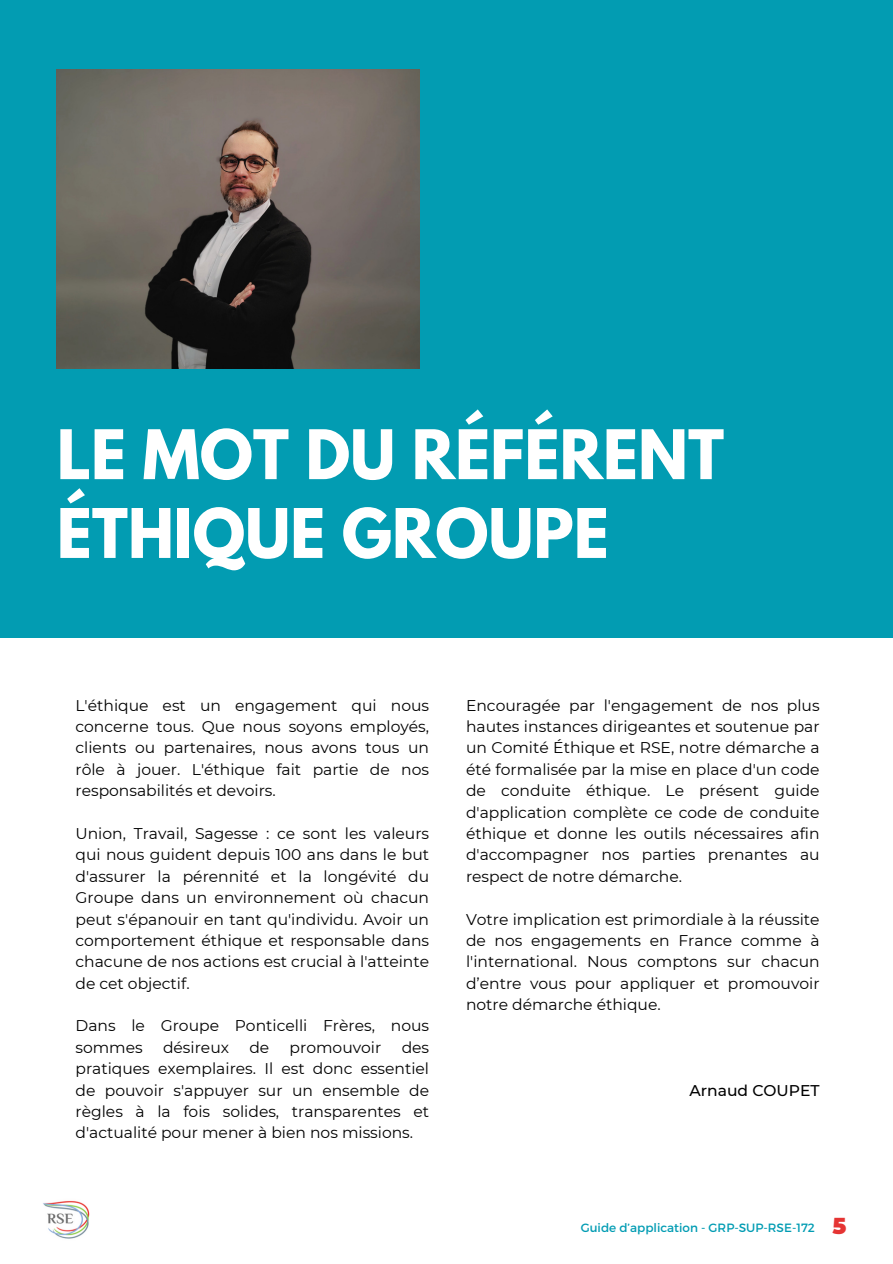
<style>
.page{position:relative;width:893px;height:1264px;background:#fff}
.page>*{position:absolute;margin:0;border:0;box-sizing:border-box;transform-origin:0 0}
.t1{font:700 60.45px/78.8px "League Spartan";color:#fff}
.t2{font:900 22.5px "Montserrat";color:#e53433}
.t3{font:15.6px/21.3px "Montserrat";color:#000;text-align:justify}
.t4{font:500 15.6px "Montserrat";color:#000}
.t5{font:12px "Montserrat";color:#029cb3}
</style>
<div class="page">
<div style="left:0;top:0;width:892px;height:638px;background:#029cb2"></div>
<img style="left:57px;top:70px;width:362px;height:298px">
<img style="left:43px;top:1200px;width:47px;height:39px">
<h1 class="t1" style="left:57px;top:423px;width:668px">LE MOT DU RÉFÉRENT<br>ÉTHIQUE GROUPE</h1>
<h3 class="t3" style="left:75px;top:694px;width:355px">L'éthique est un engagement qui nous concerne tous. Que nous soyons employés, clients ou partenaires, nous avons tous un rôle à jouer. L'éthique fait partie de nos responsabilités et devoirs.</h3>
<h3 class="t3" style="left:75px;top:822px;width:355px">Union, Travail, Sagesse : ce sont les valeurs qui nous guident depuis 100 ans dans le but d'assurer la pérennité et la longévité du Groupe dans un environnement où chacun peut s'épanouir en tant qu'individu. Avoir un comportement éthique et responsable dans chacune de nos actions est crucial à l'atteinte de cet objectif.</h3>
<h3 class="t3" style="left:75px;top:1015px;width:355px">Dans le Groupe Ponticelli Frères, nous sommes</h3>
<h3 class="t3" style="left:75px;top:1036px;width:355px;text-indent:326px">des pratiques exemplaires. Il est donc essentiel de pouvoir s'appuyer sur un ensemble de règles à la fois solides, transparentes et d'actualité pour mener à bien nos missions.</h3>
<h3 class="t3" style="left:163px;top:1036px;width:68px">désireux</h3>
<h3 class="t3" style="left:249px;top:1036px;width:21px">de</h3>
<h3 class="t3" style="left:289px;top:1036px;width:93px">promouvoir</h3>
<h3 class="t3" style="left:466px;top:694px;width:355px">Encouragée par l'engagement de nos plus hautes instances dirigeantes et soutenue par un Comité Éthique et RSE, notre démarche a été formalisée par la mise en place d'un code de conduite éthique. Le présent guide d'application complète ce code de conduite éthique et donne les outils nécessaires afin d'accompagner nos parties prenantes au respect de notre démarche.</h3>
<h3 class="t3" style="left:466px;top:908px;width:355px">Votre implication est primordiale à la réussite de nos engagements en France comme à l'international. Nous comptons sur chacun d’entre vous pour appliquer et promouvoir notre démarche éthique.</h3>
<h2 class="t4" style="left:689px;top:1080px;width:132px">Arnaud COUPET</h2>
<p class="t5" style="left:580px;top:1219px;width:236px">Guide d’application - GRP-SUP-RSE-172</p>
<p class="t2" style="left:832px;top:1212px;width:15px">5</p>
</div>
